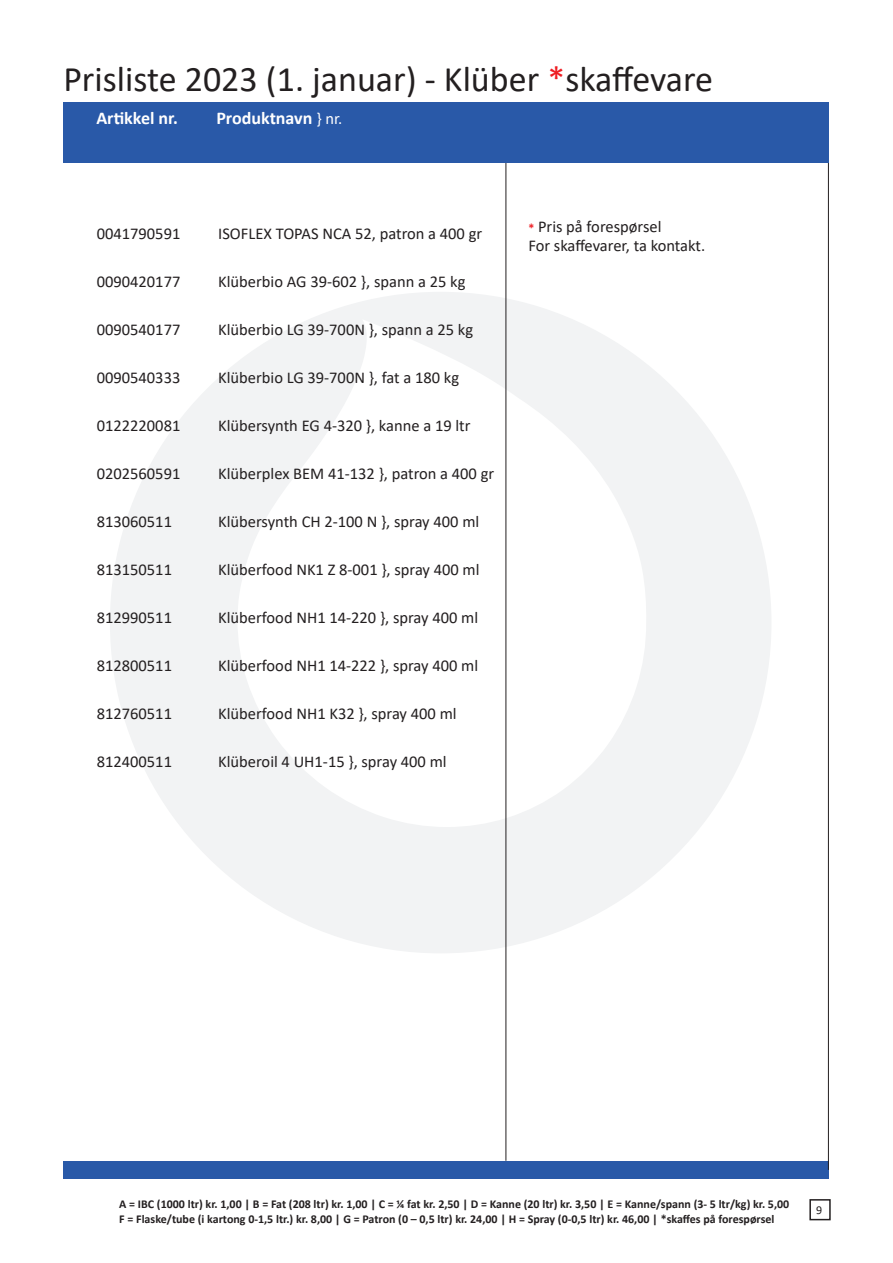
<style>
.page{position:relative;width:893px;height:1263px;background:#fff}
.page>*{position:absolute;margin:0;border:0;box-sizing:border-box;transform-origin:0 0}
.t1{font:36px "Calibri";color:#231f20}
.t2{font:700 18px "Calibri";color:#fff}
.t3{font:16.5px/19.8px "Calibri";color:#231f20}
.t4{font:700 12px/14.4px "Calibri";color:#231f20}
.t5{font:12px "Calibri";color:#231f20}
.s1{color:#ee1d23}
.s2{font-weight:400;font-size:16.5px}
.s3{font-weight:700;font-size:12px;color:#ee1d23}
</style>
<div class="page">
<svg style="left:110px;top:292px;width:661px;height:661px"></svg>
<div style="left:809px;top:1199px;width:22px;height:21px;border:2px solid #231f20"></div>
<div style="left:63px;top:1161px;width:766px;height:17px;background:#2959a8"></div>
<hr style="left:828px;top:137px;width:1px;height:1033px;background:#231f20">
<div style="left:63px;top:103px;width:766px;height:60px;background:#2959a8"></div>
<hr style="left:506px;top:163px;width:1px;height:998px;background:#231f20">
<h1 class="t1" style="left:63px;top:54px;width:651px">Prisliste 2023 (1. januar) - Klüber <span class="s1">*</span>skaffevare</h1>
<p class="t2" style="left:96px;top:105px;width:83px">Artikkel nr.</p>
<p class="t2" style="left:216px;top:105px;width:127px">Produktnavn <span class="s2">} nr.</span></p>
<p class="t3" style="left:97px;top:223px;width:85px">0041790591</p>
<p class="t3" style="left:218px;top:223px;width:266px">ISOFLEX TOPAS NCA 52, patron a 400 gr</p>
<p class="t3" style="left:97px;top:271px;width:85px">0090420177</p>
<p class="t3" style="left:218px;top:271px;width:249px">Klüberbio AG 39-602 }, spann a 25 kg</p>
<p class="t3" style="left:97px;top:319px;width:85px">0090540177</p>
<p class="t3" style="left:218px;top:319px;width:256px">Klüberbio LG 39-700N }, spann a 25 kg</p>
<p class="t3" style="left:97px;top:367px;width:85px">0090540333</p>
<p class="t3" style="left:218px;top:367px;width:242px">Klüberbio LG 39-700N }, fat a 180 kg</p>
<p class="t3" style="left:97px;top:415px;width:85px">0122220081</p>
<p class="t3" style="left:218px;top:415px;width:254px">Klübersynth EG 4-320 }, kanne a 19 ltr</p>
<p class="t3" style="left:97px;top:463px;width:85px">0202560591</p>
<p class="t3" style="left:218px;top:463px;width:277px">Klüberplex BEM 41-132 }, patron a 400 gr</p>
<p class="t3" style="left:97px;top:511px;width:77px">813060511</p>
<p class="t3" style="left:218px;top:511px;width:263px">Klübersynth CH 2-100 N }, spray 400 ml</p>
<p class="t3" style="left:97px;top:559px;width:77px">813150511</p>
<p class="t3" style="left:218px;top:559px;width:263px">Klüberfood NK1 Z 8-001 }, spray 400 ml</p>
<p class="t3" style="left:97px;top:607px;width:77px">812990511</p>
<p class="t3" style="left:218px;top:607px;width:261px">Klüberfood NH1 14-220 }, spray 400 ml</p>
<p class="t3" style="left:97px;top:655px;width:77px">812800511</p>
<p class="t3" style="left:218px;top:655px;width:261px">Klüberfood NH1 14-222 }, spray 400 ml</p>
<p class="t3" style="left:97px;top:703px;width:77px">812760511</p>
<p class="t3" style="left:218px;top:703px;width:240px">Klüberfood NH1 K32 }, spray 400 ml</p>
<p class="t3" style="left:97px;top:751px;width:77px">812400511</p>
<p class="t3" style="left:218px;top:751px;width:230px">Klüberoil 4 UH1-15 }, spray 400 ml</p>
<p class="t3" style="left:528px;top:216px;width:178px"><span class="s3">*</span> Pris på forespørsel<br>For skaffevarer, ta kontakt.</p>
<p class="t4" style="left:119px;top:1197px;width:671px">A = IBC (1000 ltr) kr. 1,00 | B = Fat (208 ltr) kr. 1,00 | C = ¼ fat kr. 2,50 | D = Kanne (20 ltr) kr. 3,50 | E = Kanne/spann (3- 5 ltr/kg) kr. 5,00<br>F = Flaske/tube (i kartong 0-1,5 ltr.) kr. 8,00 | G = Patron (0 – 0,5 ltr) kr. 24,00 | H = Spray (0-0,5 ltr) kr. 46,00 | *skaffes på forespørsel</p>
<p class="t5" style="left:816px;top:1202px;width:8px">9</p>
</div>
